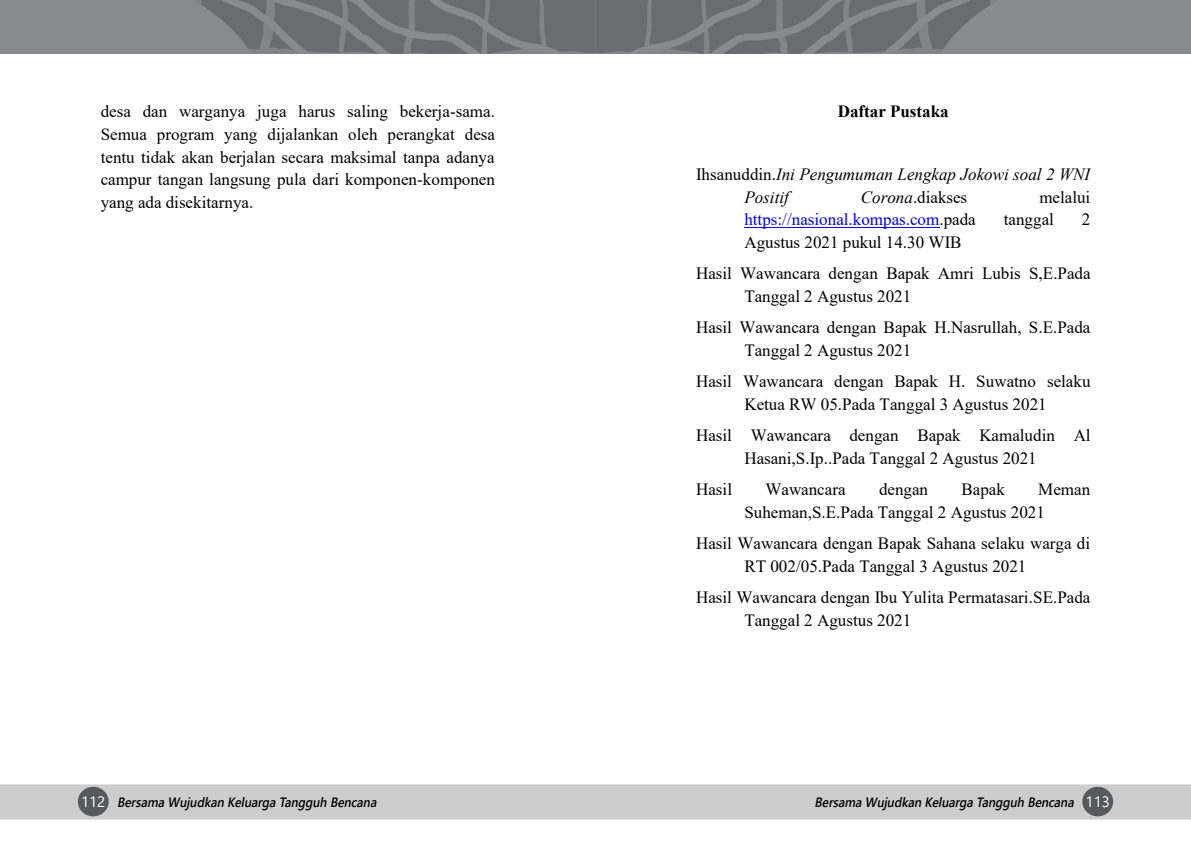
<style>
.page{position:relative;width:1191px;height:851px;background:#fff}
.page>*{position:absolute;margin:0;border:0;box-sizing:border-box;transform-origin:0 0}
.t1{font:17.1px/22.6px "Times New Roman";color:#000}
.t2{font:italic 17.1px/22.8px "Times New Roman";color:#000}
.t3{font:17.1px "Times New Roman";color:#00f}
.t4{font:700 17.1px "Times New Roman";color:#000}
.t5{font:italic 600 13.5px "Segoe UI";color:#000;scale:.9 1}
.s1{font-style:normal}
.s2{font-style:italic}
.s3{color:#000}
.s4{font-weight:400;font-style:normal;font-size:15px;color:#fff}
</style>
<div class="page">
<div style="left:1px;top:785px;width:1189px;height:33px;background:#cdcdcd"></div>
<div style="left:78px;top:786px;width:31px;height:30px;background:#58595b;border-radius:50%"></div>
<div style="left:1082px;top:786px;width:31px;height:30px;background:#58595b;border-radius:50%"></div>
<img style="left:0;top:0;width:1191px;height:54px">
<hr style="left:744px;top:227px;width:195px;height:1px;background:#00f">
<p class="t1" style="left:101px;top:100px;width:396px;text-align:justify">desa dan warganya juga harus saling bekerja-sama.<br>Semua program yang dijalankan oleh perangkat desa tentu tidak akan berjalan secara maksimal tanpa adanya campur tangan langsung pula dari komponen-komponen yang ada disekitarnya.</p>
<p class="t4" style="left:837px;top:99px;width:112px">Daftar Pustaka</p>
<p class="t2" style="left:744px;top:162px;width:347px;text-indent:-48px"><span class="s1">Ihsanuddin.</span>Ini Pengumuman Lengkap Jokowi soal 2 WNI<br>Positif</p>
<p class="t1" style="left:861px;top:185px;width:108px"><span class="s2">Corona</span>.diakses</p>
<p class="t1" style="left:1039px;top:185px;width:53px">melalui</p>
<p class="t3" style="left:744px;top:207px;width:233px">https://nasional.kompas.com<span class="s3">.pada</span></p>
<p class="t1" style="left:1003px;top:208px;width:52px">tanggal</p>
<p class="t1" style="left:1081px;top:208px;width:10px">2</p>
<p class="t1" style="left:696px;top:226px;width:396px;line-height:31.2px;text-indent:48px">Agustus 2021 pukul 14.30 WIB<br>Hasil Wawancara dengan Bapak Amri Lubis S,E.Pada</p>
<p class="t1" style="left:696px;top:280px;width:396px;line-height:31.2px;text-indent:48px">Tanggal 2 Agustus 2021<br>Hasil Wawancara dengan Bapak H.Nasrullah, S.E.Pada</p>
<p class="t1" style="left:696px;top:334px;width:396px;line-height:31.2px;text-indent:48px">Tanggal 2 Agustus 2021<br>Hasil Wawancara dengan Bapak H. Suwatno selaku</p>
<p class="t1" style="left:696px;top:387px;width:396px;line-height:31.3px;text-align:center">Ketua RW 05.Pada Tanggal 3 Agustus 2021<br>Hasil Wawancara dengan Bapak Kamaludin Al</p>
<p class="t1" style="left:744px;top:446px;width:294px">Hasani,S.Ip..Pada Tanggal 2 Agustus 2021</p>
<p class="t1" style="left:696px;top:477px;width:37px">Hasil</p>
<p class="t1" style="left:765px;top:477px;width:82px">Wawancara</p>
<p class="t1" style="left:879px;top:477px;width:51px">dengan</p>
<p class="t1" style="left:961px;top:477px;width:45px">Bapak</p>
<p class="t1" style="left:744px;top:477px;width:347px;text-indent:294px">Meman<br>Suheman,S.E.Pada Tanggal 2 Agustus 2021</p>
<p class="t1" style="left:744px;top:531px;width:347px;text-indent:-48px">Hasil Wawancara dengan Bapak Sahana selaku warga di<br>RT 002/05.Pada Tanggal 3 Agustus 2021</p>
<p class="t1" style="left:744px;top:585px;width:347px;text-indent:-48px">Hasil Wawancara dengan Ibu Yulita Permatasari.SE.Pada<br>Tanggal 2 Agustus 2021</p>
<p class="t5" style="left:81px;top:788px;width:334px"><span class="s4">1 1 2</span> BersamaWujudkanKeluargaTangguhBencana</p>
<p class="t5" style="left:814px;top:788px;width:329px">BersamaWujudkanKeluargaTangguhBencana <span class="s4">1 1 3</span></p>
</div>
